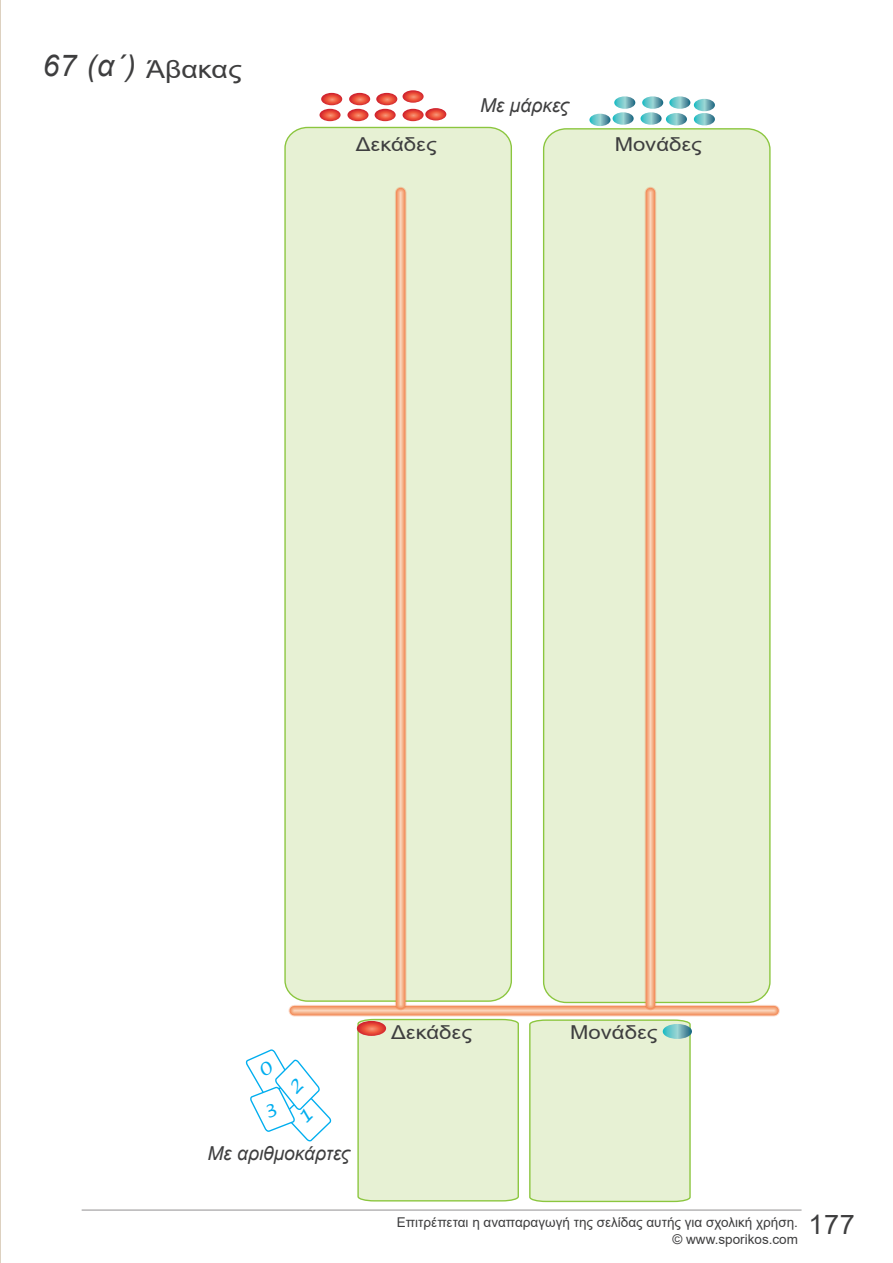
<style>
.page{position:relative;width:893px;height:1263px;background:#fff}
.page>*{position:absolute;margin:0;border:0;box-sizing:border-box;transform-origin:0 0}
.title_2{font:italic 30px "Arial";color:#3e3e3f}
.t1{font:24.75px "Arial";color:#3e3e3f;scale:1.15 1}
.t2{font:19.2px "Arial";color:#3e3e3f;scale:1.15 1}
.t3{font:italic 19.2px "Arial";color:#3e3e3f}
.title_2-2{font:13.5px/16.2px "Arial";color:#3e3e3f}
.s1{font-size:27px}
</style>
<div class="page">
<div style="left:284px;top:126px;width:228px;height:876px;background:#e7f1d4"></div>
<div style="left:543px;top:128px;width:228px;height:876px;background:#e7f1d4"></div>
<div style="left:357px;top:1018px;width:162px;height:184px;background:#e7f1d4"></div>
<svg style="left:529px;top:1019px;width:163px;height:184px;background:#e3efcf"></svg>
<svg style="left:294px;top:1005px;width:480px;height:11px"></svg>
<div style="left:294px;top:1006px;width:480px;height:9px;background:#f39566"></div>
<div style="left:294px;top:1007px;width:480px;height:7px;background:#f4a479"></div>
<div style="left:294px;top:1008px;width:480px;height:5px;background:#f6b188"></div>
<hr style="left:294px;top:1009px;width:480px;height:3px;background:#f9c2a0">
<hr style="left:294px;top:1010px;width:480px;height:1px;background:#fbd4bb">
<div style="left:645px;top:193px;width:11px;height:811px;background:#eab990"></div>
<div style="left:646px;top:193px;width:9px;height:811px;background:#f38e5c"></div>
<div style="left:647px;top:193px;width:7px;height:811px;background:#f49f73"></div>
<div style="left:648px;top:193px;width:5px;height:811px;background:#f6b188"></div>
<hr style="left:649px;top:193px;width:3px;height:811px;background:#f9c2a0">
<hr style="left:650px;top:193px;width:1px;height:811px;background:#fbd4bb">
<svg style="left:395px;top:193px;width:11px;height:811px;background:#eaba92"></svg>
<div style="left:396px;top:193px;width:9px;height:811px;background:#f38e5c"></div>
<div style="left:397px;top:193px;width:7px;height:811px;background:#f49f73"></div>
<div style="left:398px;top:193px;width:5px;height:811px;background:#f6b188"></div>
<hr style="left:399px;top:193px;width:3px;height:811px;background:#f9c2a0">
<hr style="left:400px;top:193px;width:1px;height:811px;background:#fbd4bb">
<svg style="left:403px;top:90px;width:43px;height:31px"></svg>
<svg style="left:319px;top:93px;width:78px;height:28px"></svg>
<svg style="left:589px;top:96px;width:126px;height:30px"></svg>
<hr style="left:82px;top:1210px;width:719px;height:1px;background:#231f20">
<hr style="left:0;top:0;width:1px;height:1263px;background:#a48656">
<svg style="left:245px;top:1049px;width:86px;height:93px"></svg>
<p class="title_2" style="left:43px;top:46px;width:95px">67 (α΄)</p>
<p class="t1" style="left:146px;top:52px;width:85px">Άβακας</p>
<p class="t3" style="left:480px;top:93px;width:91px">Με μάρκες</p>
<p class="t2" style="left:356px;top:131px;width:72px">Δεκάδες</p>
<p class="t2" style="left:615px;top:131px;width:77px">Μονάδες</p>
<p class="t2" style="left:391px;top:1019px;width:72px">Δεκάδες</p>
<p class="t2" style="left:570px;top:1019px;width:77px">Μονάδες</p>
<p class="t3" style="left:207px;top:1141px;width:144px">Με αριθμοκάρτες</p>
<p class="title_2-2" style="left:672px;top:1214px;width:184px;text-indent:-276px">Επιτρέπεται η αναπαραγωγή της σελίδας αυτής για σχολική χρήση. <span class="s1">177 </span>© www.sporikos.com</p>
</div>
